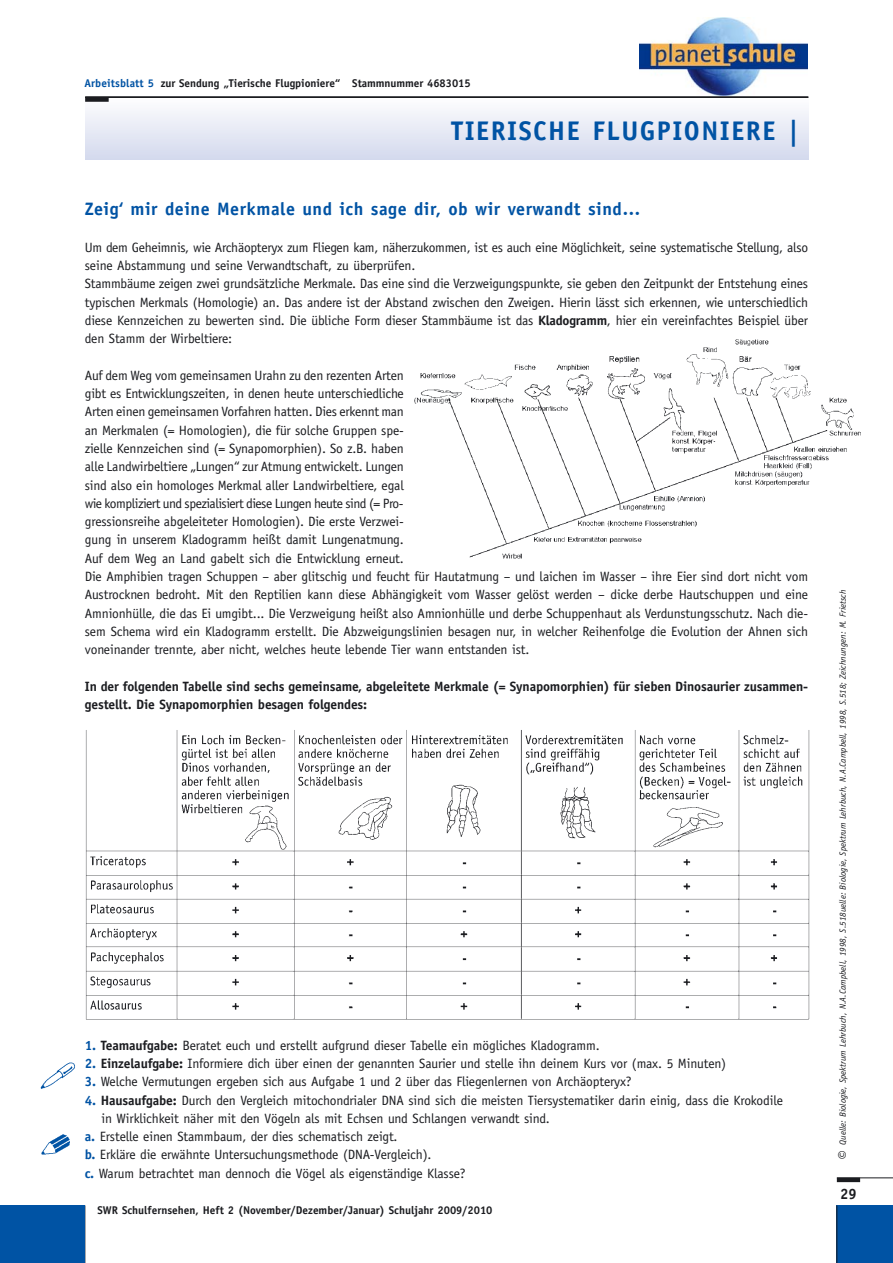
<style>
.page{position:relative;width:893px;height:1263px;background:#fff}
.page>*{position:absolute;margin:0;border:0;box-sizing:border-box;transform-origin:0 0}
.t1{font:700 27px "Officina Sans";letter-spacing:.055em;color:#0053a4}
.t2{font:700 18px "Officina Sans";letter-spacing:.03em;color:#0053a4}
.t3{font:700 15px "Officina Sans";color:#1b1c20}
.t4{font:13.5px/18.3px "Officina Sans";letter-spacing:-.01em;color:#1b1c20}
.t5{font:700 13.5px/18.3px "Officina Sans";letter-spacing:-.01em;color:#1b1c20}
.t6{font:700 11.25px "Officina Sans";color:#1b1c20}
.t7{font:italic 9px "Officina Sans";color:#1b1c20}
.s1{color:#0053a4}
.s2{font-weight:700}
.s3{font-weight:700;color:#0053a4}
.s4{font-size:16.5px}
</style>
<div class="page">
<div style="left:0;top:1205px;width:85px;height:58px;background:#0053a4"></div>
<div style="left:836px;top:1205px;width:56px;height:58px;background:#0053a4"></div>
<hr style="left:836px;top:1178px;width:24px;height:4px;background:#1b1c20">
<hr style="left:836px;top:1178px;width:56px;height:1px;background:#1b1c20">
<hr style="left:836px;top:1206px;width:1px;height:57px;background:#1b1c20">
<hr style="left:85px;top:155px;width:723px;height:4px;background:#d5dbee">
<hr style="left:85px;top:151px;width:723px;height:4px;background:#d8ddef">
<hr style="left:85px;top:147px;width:723px;height:4px;background:#dadff0">
<hr style="left:85px;top:143px;width:723px;height:4px;background:#dde1f1">
<hr style="left:85px;top:139px;width:723px;height:4px;background:#dfe3f2">
<hr style="left:85px;top:137px;width:723px;height:4px;background:#e1e5f3">
<hr style="left:85px;top:133px;width:723px;height:4px;background:#e3e7f4">
<hr style="left:85px;top:129px;width:723px;height:4px;background:#e1e5f3">
<hr style="left:85px;top:125px;width:723px;height:4px;background:#e5e8f5">
<hr style="left:85px;top:122px;width:723px;height:3px;background:#e8ebf6">
<hr style="left:85px;top:119px;width:723px;height:3px;background:#ebeef7">
<hr style="left:85px;top:116px;width:723px;height:3px;background:#eeeff8">
<hr style="left:85px;top:113px;width:723px;height:3px;background:#f0f2f9">
<hr style="left:85px;top:110px;width:723px;height:3px;background:#f3f4fa">
<hr style="left:85px;top:107px;width:723px;height:3px;background:#f6f6fb">
<hr style="left:85px;top:104px;width:723px;height:3px;background:#f8f9fc">
<hr style="left:85px;top:101px;width:723px;height:3px;background:#fbfbfd">
<div style="left:85px;top:97px;width:24px;height:5px;background:#1b1c20"></div>
<hr style="left:85px;top:97px;width:723px;height:1px;background:#1b1c20">
<img style="left:414px;top:339px;width:447px;height:220px">
<img style="left:40px;top:1062px;width:35px;height:27px">
<img style="left:41px;top:1134px;width:29px;height:21px">
<img style="left:85px;top:730px;width:725px;height:290px">
<img style="left:243px;top:803px;width:45px;height:50px">
<img style="left:339px;top:794px;width:54px;height:47px">
<img style="left:445px;top:783px;width:38px;height:58px">
<img style="left:555px;top:784px;width:42px;height:56px">
<img style="left:652px;top:807px;width:71px;height:42px">
<img style="left:639px;top:18px;width:168px;height:77px">
<p class="t6" style="left:84px;top:79px;width:388px"><span class="s1">Arbeitsblatt 5</span> zur Sendung „Tierische Flugpioniere“ Stammnummer 4683015</p>
<h1 class="t1" style="left:451px;top:121px;width:349px">TIERISCHE FLUGPIONIERE |</h1>
<h2 class="t2" style="left:85px;top:202px;width:557px">Zeig‘ mir deine Merkmale und ich sage dir, ob wir verwandt sind…</h2>
<p class="t4" style="left:85px;top:239px;width:724px">Um dem Geheimnis, wie Archäopteryx zum Fliegen kam, näherzukommen, ist es auch eine Möglichkeit, seine systematische Stellung, also seine Abstammung und seine Verwandtschaft, zu überprüfen.<br>Stammbäume zeigen zwei grundsätzliche Merkmale. Das eine sind die Verzweigungspunkte, sie geben den Zeitpunkt der Entstehung eines typischen Merkmals (Homologie) an. Das andere ist der Abstand zwischen den Zweigen. Hierin lässt sich erkennen, wie unterschiedlich diese Kennzeichen zu bewerten sind. Die übliche Form dieser Stammbäume ist das <span class="s2">Kladogramm</span>, hier ein vereinfachtes Beispiel über den Stamm der Wirbeltiere:</p>
<p class="t4" style="left:85px;top:367px;width:724px">Auf dem Weg vom gemeinsamen Urahn zu den rezenten Arten<br>gibt es Entwicklungszeiten, in denen heute unterschiedliche<br>Arten einen gemeinsamen Vorfahren hatten. Dies erkennt man<br>an Merkmalen (= Homologien), die für solche Gruppen spe-<br>zielle Kennzeichen sind (= Synapomorphien). So z.B. haben<br>alle Landwirbeltiere „Lungen“ zur Atmung entwickelt. Lungen<br>sind also ein homologes Merkmal aller Landwirbeltiere, egal<br>wie kompliziert und spezialisiert diese Lungen heute sind (= Pro-<br>gressionsreihe abgeleiteter Homologien). Die erste Verzwei-<br>gung in unserem Kladogramm heißt damit Lungenatmung.<br>Auf dem Weg an Land gabelt sich die Entwicklung erneut.<br>Die Amphibien tragen Schuppen – aber glitschig und feucht für Hautatmung – und laichen im Wasser – ihre Eier sind dort nicht vom Austrocknen bedroht. Mit den Reptilien kann diese Abhängigkeit vom Wasser gelöst werden – dicke derbe Hautschuppen und eine Amnionhülle, die das Ei umgibt... Die Verzweigung heißt also Amnionhülle und derbe Schuppenhaut als Verdunstungsschutz. Nach die&shy;sem Schema wird ein Kladogramm erstellt. Die Abzweigungslinien besagen nur, in welcher Reihenfolge die Evolution der Ahnen sich voneinander trennte, aber nicht, welches heute lebende Tier wann entstanden ist.</p>
<p class="t5" style="left:85px;top:678px;width:724px">In der folgenden Tabelle sind sechs gemeinsame, abgeleitete Merkmale (= Synapomorphien) für sieben Dinosaurier zusammen&shy;gestellt. Die Synapomorphien besagen folgendes:</p>
<p class="t4" style="left:85px;top:1037px;width:516px"><span class="s3">1.</span> <span class="s2">Teamaufgabe:</span> Beratet euch und erstellt aufgrund dieser Tabelle ein mögliches Kladogramm.</p>
<p class="t4" style="left:85px;top:1055px;width:643px"><span class="s3">2.</span> <span class="s2">Einzelaufgabe:</span> Informiere dich über einen der genannten Saurier und stelle ihn deinem Kurs vor (max. 5 Minuten)</p>
<p class="t4" style="left:85px;top:1074px;width:548px"><span class="s3">3.</span> Welche Vermutungen ergeben sich aus Aufgabe 1 und 2 über das Fliegenlernen von Archäopteryx?</p>
<p class="t4" style="left:85px;top:1092px;width:699px"><span class="s3">4.</span> <span class="s2">Hausaufgabe:</span> Durch den Vergleich mitochondrialer DNA sind sich die meisten Tiersystematiker darin einig, dass die Krokodile</p>
<p class="t4" style="left:101px;top:1110px;width:450px">in Wirklichkeit näher mit den Vögeln als mit Echsen und Schlangen verwandt sind.</p>
<p class="t4" style="left:85px;top:1129px;width:314px"><span class="s3">a.</span> Erstelle einen Stammbaum, der dies schematisch zeigt.</p>
<p class="t4" style="left:85px;top:1147px;width:348px"><span class="s3">b.</span> Erkläre die erwähnte Untersuchungsmethode (DNA-Vergleich).</p>
<p class="t4" style="left:85px;top:1165px;width:382px"><span class="s3">c.</span> Warum betrachtet man dennoch die Vögel als eigenständige Klasse?</p>
<p class="t6" style="left:97px;top:1205px;width:396px">SWR Schulfernsehen, Heft 2 (November/Dezember/Januar) Schuljahr 2009/2010</p>
<p class="t7" style="left:839px;top:1160px;width:572px;rotate:-90deg"><span class="s4">©</span> Quelle: Biologie, Spektrum Lehrbuch, N.A.Campbell, 1998, S.518uelle: Biologie, Spektrum Lehrbuch, N.A.Campbell, 1998, S.518; Zeichnungen: M. Frietsch</p>
<p class="t3" style="left:840px;top:1188px;width:18px">29</p>
</div>
